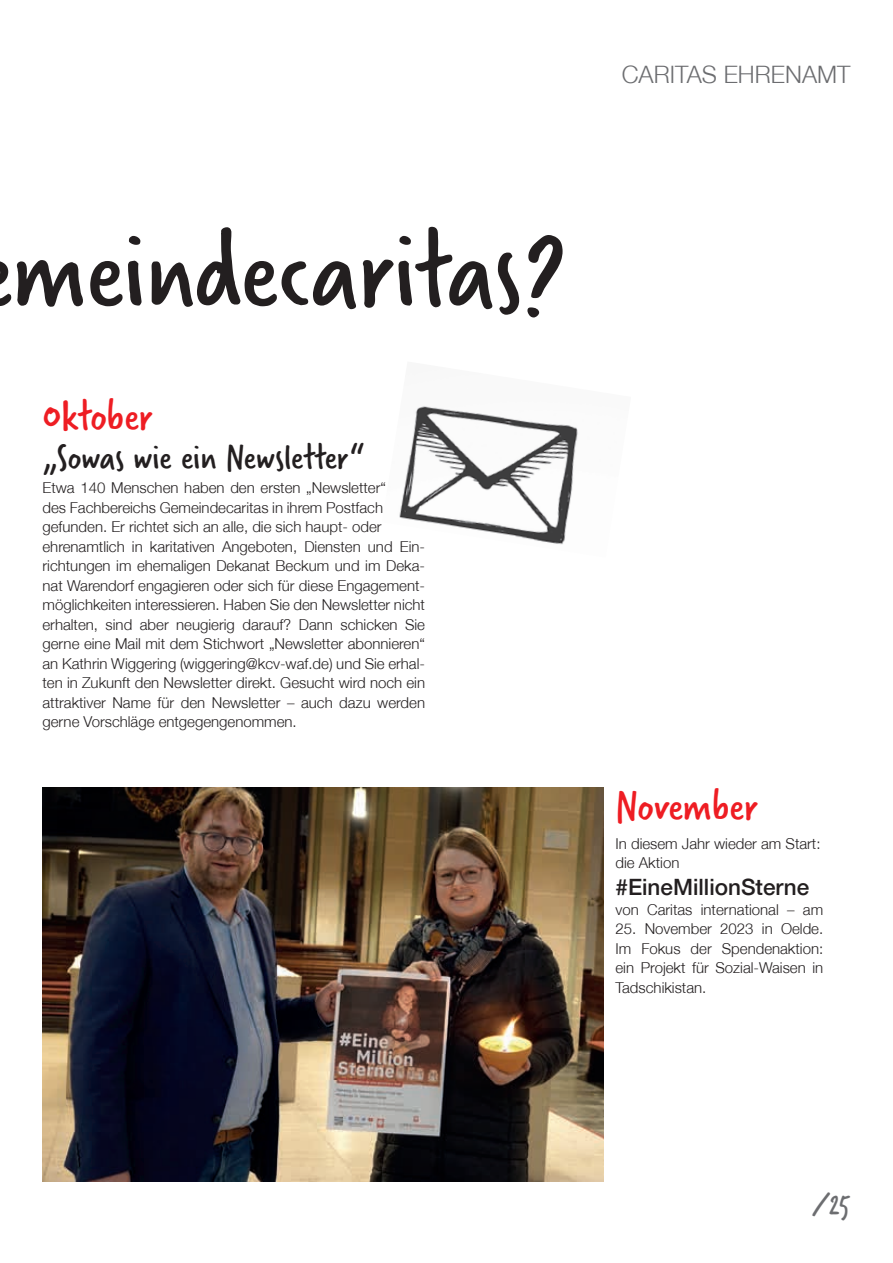
<style>
.page{position:relative;width:893px;height:1263px;background:#fff}
.page>*{position:absolute;margin:0;border:0;box-sizing:border-box;transform-origin:0 0}
.t1{font:115.5px "Verveine";color:#231f20}
.t2{font:45px "Verveine";color:#ee1d23}
.t3{font:37.5px "Verveine";color:#231f20}
.t4{font:30px "Verveine";color:#6c6d70}
.t5{font:300 24px "Helvetica Neue";color:#6c6d70}
.t6{font:500 22.5px "Helvetica Neue";color:#231f20}
.t7{font:300 15px/19.5px "Helvetica Neue";color:#231f20}
</style>
<div class="page">
<img style="left:43px;top:787px;width:561px;height:394px">
<img style="left:399px;top:406px;width:179px;height:139px">
<h3 class="t5" style="left:622px;top:59px;width:230px">CARITAS EHRENAMT</h3>
<h1 class="t1" style="left:12px;top:192px;width:555px">meindecaritas?</h1>
<h2 class="t2" style="left:43px;top:385px;width:112px">Oktober</h2>
<h3 class="t3" style="left:43px;top:431px;width:323px">„Sowas wie ein Newsletter“</h3>
<p class="t7" style="left:43px;top:478px;width:384px">Etwa 140 Menschen haben den ersten „Newsletter“<br>des Fachbereichs Gemeindecaritas in ihrem Postfach gefunden. Er richtet sich an alle, die sich haupt- oder ehrenamtlich in karitativen Angeboten, Diensten und Ein&shy;richtungen im ehemaligen Dekanat Beckum und im Deka&shy;nat Warendorf engagieren oder sich für diese Engagement&shy;möglichkeiten interessieren. Haben Sie den Newsletter nicht erhalten, sind aber neugierig darauf? Dann schicken Sie gerne eine Mail mit dem Stichwort „Newsletter abonnieren“ an Kathrin Wiggering (wiggering@kcv-waf.de) und Sie erhal&shy;ten in Zukunft den Newsletter direkt. Gesucht wird noch ein attraktiver Name für den Newsletter – auch dazu werden gerne Vorschläge entgegengenommen.</p>
<h2 class="t2" style="left:615px;top:775px;width:144px">November</h2>
<p class="t7" style="left:615px;top:833px;width:207px">In diesem Jahr wieder am Start: die Aktion</p>
<h3 class="t6" style="left:615px;top:874px;width:195px">#EineMillionSterne</h3>
<p class="t7" style="left:615px;top:899px;width:209px">von Caritas international – am</p>
<p class="t7" style="left:615px;top:919px;width:209px;text-align:justify">25. November 2023 in Oelde.<br>Im Fokus der Spendenaktion: ein Projekt für Sozial-Waisen in Tadschikistan.</p>
<h3 class="t4" style="left:812px;top:1184px;width:39px">/25</h3>
</div>
